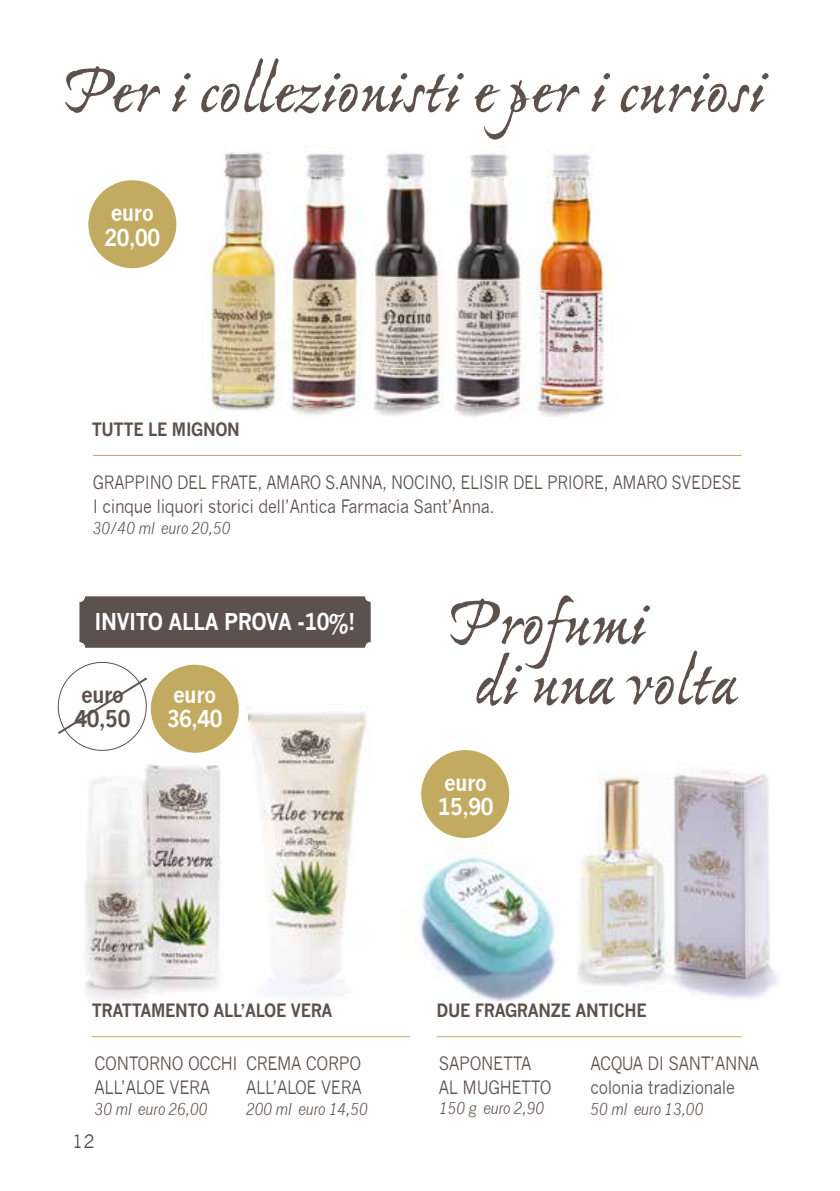
<style>
.page{position:relative;width:840px;height:1191px;background:#fff}
.page>*{position:absolute;margin:0;border:0;box-sizing:border-box;transform-origin:0 0}
.t1{font:700 70.8px/60px "Ex Ponto Pro";letter-spacing:-.01em;color:#5d514d}
.t2{font:700 22.6px/24px "News Gothic";letter-spacing:-.02em;color:#fff;scale:.9 1}
.t3{font:700 22.6px/24px "News Gothic";letter-spacing:-.02em;color:#5d514d;scale:.9 1}
.t4{font:18px/24px "News Gothic";letter-spacing:-.02em;color:#5d514d;scale:.88 1}
.t5{font:18px/24px "News Gothic";letter-spacing:-.02em;color:#5d514d;scale:.9 1}
.t6{font:700 18px "News Gothic";letter-spacing:-.02em;color:#5d514d;scale:.9 1}
.t7{font:18px "News Gothic";letter-spacing:-.02em;color:#5d514d}
.t8{font:italic 16px "News Gothic";letter-spacing:-.02em;color:#5d514d;scale:.9 1}
</style>
<div class="page">
<img style="left:247px;top:706px;width:120px;height:288px">
<img style="left:201px;top:146px;width:414px;height:271px">
<img style="left:577px;top:770px;width:201px;height:228px">
<img style="left:420px;top:816px;width:136px;height:185px">
<div style="left:421px;top:750px;width:88px;height:88px;background:#c2ab61;border-radius:50%"></div>
<hr style="left:93px;top:455px;width:648px;height:1px;background:#c2ab61">
<div style="left:88px;top:180px;width:88px;height:88px;background:#c2ab61;border-radius:50%"></div>
<hr style="left:92px;top:1036px;width:317px;height:1px;background:#c2ab61">
<hr style="left:436px;top:1036px;width:305px;height:1px;background:#c2ab61">
<img style="left:73px;top:719px;width:165px;height:282px">
<div style="left:79px;top:596px;width:291px;height:52px;background:#5d514d;border-radius:6px"></div>
<svg style="left:57px;top:675px;width:92px;height:61px"></svg>
<div style="left:151px;top:664px;width:88px;height:88px;background:#c2ab61;border-radius:50%"></div>
<h1 class="t1" style="left:62px;top:65px;width:703px">Per i collezionisti e per i curiosi</h1>
<p class="t2" style="left:104px;top:201px;width:63px">euro<br>20,00</p>
<p class="t6" style="left:92px;top:418px;width:166px">TUTTE LE MIGNON</p>
<p class="t4" style="left:93px;top:471px;width:738px">GRAPPINO DEL FRATE, AMARO S.ANNA, NOCINO, ELISIR DEL PRIORE, AMARO SVEDESE<br>I cinque liquori storici dell’Antica Farmacia Sant’Anna.</p>
<p class="t8" style="left:93px;top:519px;width:155px">30/40 ml euro 20,50</p>
<p class="t2" style="left:95px;top:609px;width:291px">INVITO ALLA PROVA -10%!</p>
<p class="t3" style="left:75px;top:682px;width:63px">euro<br>40,50</p>
<p class="t2" style="left:167px;top:682px;width:63px">euro<br>36,40</p>
<h1 class="t1" style="left:473px;top:597px;width:266px;text-indent:-26px">Profumi<br>di una volta</h1>
<p class="t2" style="left:437px;top:770px;width:63px">euro<br>15,90</p>
<p class="t6" style="left:92px;top:999px;width:269px">TRATTAMENTO ALL’ALOE VERA</p>
<p class="t5" style="left:95px;top:1051px;width:160px">CONTORNO OCCHI<br>ALL’ALOE VERA</p>
<p class="t8" style="left:95px;top:1099px;width:127px">30 ml euro 26,00</p>
<p class="t7" style="left:72px;top:1130px;width:24px">12</p>
<p class="t5" style="left:246px;top:1051px;width:130px">CREMA CORPO<br>ALL’ALOE VERA</p>
<p class="t8" style="left:246px;top:1099px;width:137px">200 ml euro 14,50</p>
<p class="t6" style="left:436px;top:999px;width:235px">DUE FRAGRANZE ANTICHE</p>
<p class="t5" style="left:438px;top:1051px;width:126px">SAPONETTA<br>AL MUGHETTO</p>
<p class="t8" style="left:438px;top:1099px;width:119px">150 g euro 2,90</p>
<p class="t5" style="left:590px;top:1051px;width:189px">ACQUA DI SANT’ANNA colonia tradizionale</p>
<p class="t8" style="left:590px;top:1099px;width:127px">50 ml euro 13,00</p>
</div>
